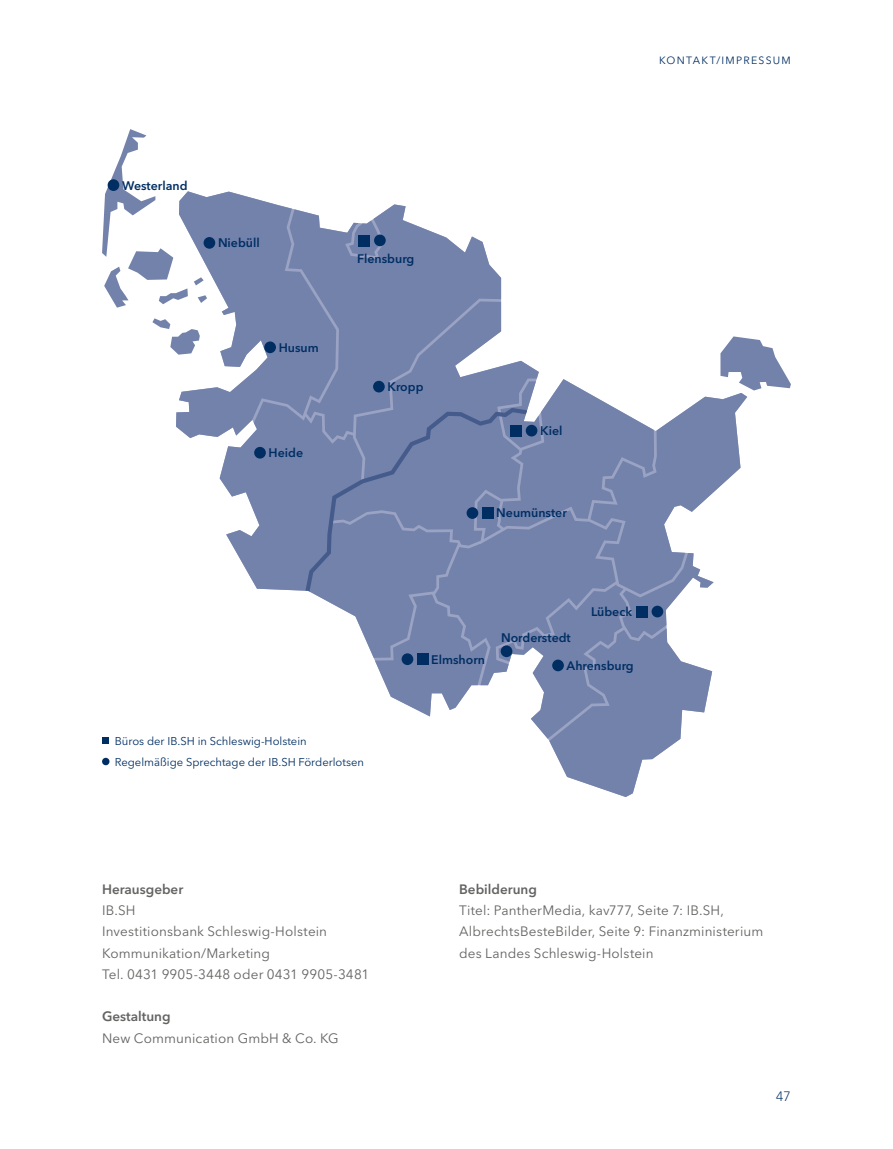
<style>
.page{position:relative;width:893px;height:1149px;background:#fff}
.page>*{position:absolute;margin:0;border:0;box-sizing:border-box;transform-origin:0 0}
.t1{font:13.5px/21.3px "Avenir Next LT Pro";letter-spacing:.01em;color:#636362}
.t2{font:600 13.5px "Avenir Next LT Pro";color:#636362}
.t3{font:300 13.5px "Avenir Next LT Pro";color:#002e63}
.t4{font:600 12.3px "Avenir Next LT Pro";color:#002e63}
.t5{font:11.25px/21.3px "Avenir Next LT Pro";color:#002e63}
.t6{font:10.5px "Avenir Next LT Pro";letter-spacing:.125em;color:#002e63}
</style>
<div class="page">
<svg style="left:102px;top:129px;width:689px;height:667px"></svg>
<div style="left:102px;top:757px;width:7px;height:8px;background:#002e63;border-radius:50%"></div>
<p class="t6" style="left:659px;top:54px;width:133px">KONTAKT/IMPRESSUM</p>
<p class="t4" style="left:122px;top:178px;width:67px">Westerland</p>
<p class="t4" style="left:218px;top:235px;width:43px">Niebüll</p>
<p class="t4" style="left:279px;top:340px;width:42px">Husum</p>
<p class="t4" style="left:269px;top:445px;width:36px">Heide</p>
<p class="t4" style="left:357px;top:251px;width:59px">Flensburg</p>
<p class="t4" style="left:387px;top:379px;width:38px">Kropp</p>
<p class="t4" style="left:540px;top:423px;width:24px">Kiel</p>
<p class="t4" style="left:496px;top:505px;width:72px">Neumünster</p>
<p class="t5" style="left:115px;top:729px;width:251px">Büros der IB.SH in Schleswig-Holstein<br>Regelmäßige Sprechtage der IB.SH Förderlotsen</p>
<p class="t4" style="left:431px;top:651px;width:55px">Elmshorn</p>
<p class="t4" style="left:501px;top:629px;width:71px">Norderstedt</p>
<p class="t4" style="left:591px;top:604px;width:43px">Lübeck</p>
<p class="t4" style="left:567px;top:658px;width:69px">Ahrensburg</p>
<p class="t2" style="left:102px;top:880px;width:83px">Herausgeber</p>
<p class="t1" style="left:102px;top:899px;width:269px">IB.SH<br>Investitionsbank Schleswig-Holstein<br>Kommunikation/Marketing<br>Tel. 0431 9905-3448 oder 0431 9905-3481</p>
<p class="t2" style="left:102px;top:1008px;width:70px">Gestaltung</p>
<p class="t1" style="left:102px;top:1026px;width:238px">New Communication GmbH &amp; Co. KG</p>
<p class="t2" style="left:459px;top:880px;width:79px">Bebilderung</p>
<p class="t1" style="left:459px;top:899px;width:306px">Titel: PantherMedia, kav777, Seite 7: IB.SH,<br>AlbrechtsBesteBilder, Seite 9: Finanzministerium des Landes Schleswig-Holstein</p>
<p class="t3" style="left:776px;top:1087px;width:17px">47</p>
</div>
